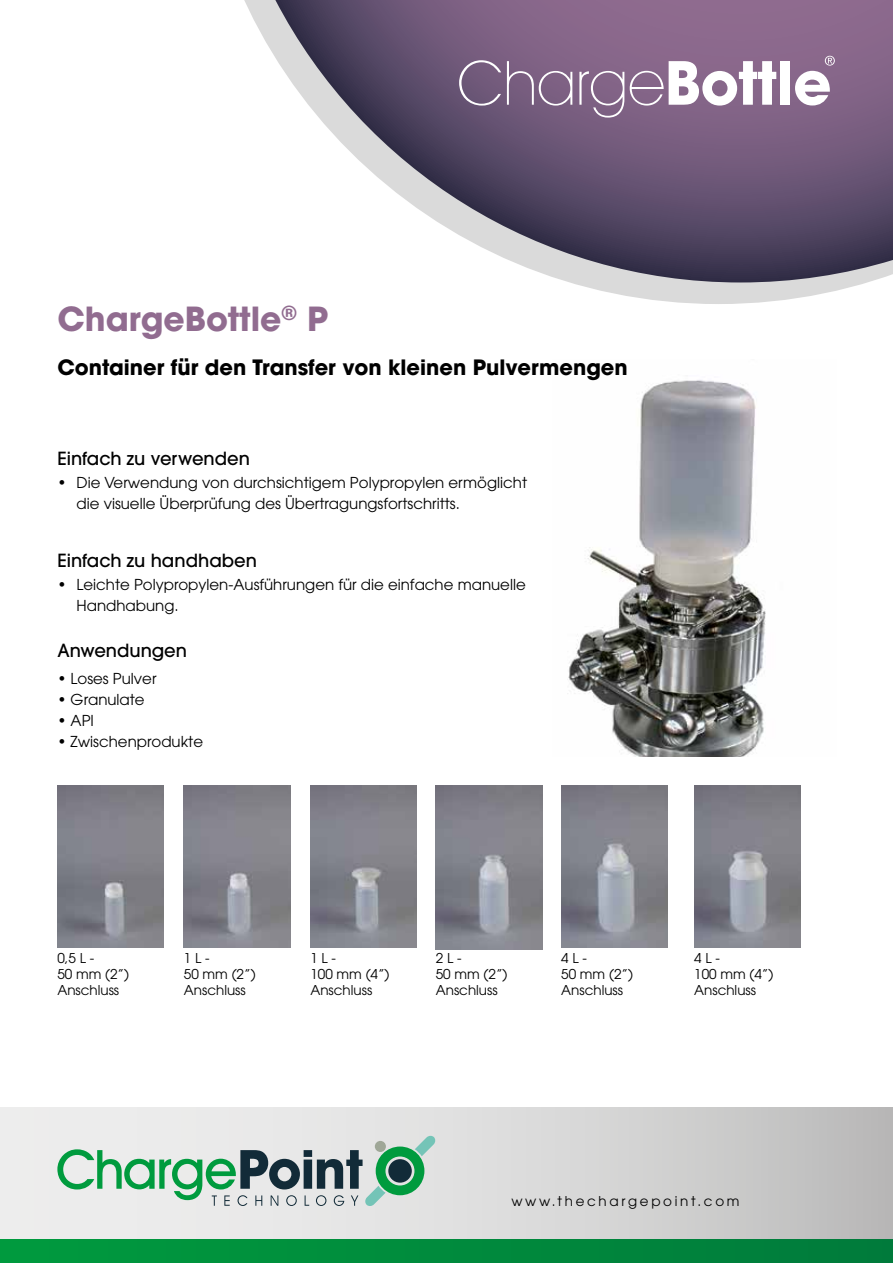
<style>
.page{position:relative;width:893px;height:1263px;background:#fff}
.page>*{position:absolute;margin:0;border:0;box-sizing:border-box;transform-origin:0 0}
.t1{font:200 61.35px "Avant Garde IT Cby BT";color:#fff}
.t2{font:700 33px "ITC Avant Garde Std";color:#916c90}
.t3{font:700 21px "ITC Avant Garde Std";color:#000}
.t4{font:500 18px "ITC Avant Garde Std";color:#000}
.t5{font:15px/21px "ITC Avant Garde Std";color:#000}
.t6{font:13.5px/16.2px "ITC Avant Garde Std";color:#000}
.t7{font:13.5px "ITC Avant Garde Std";letter-spacing:.2em;color:#000}
.s1{font-weight:700}
</style>
<div class="page">
<img style="left:567px;top:380px;width:199px;height:377px">
<svg style="left:244px;top:0;width:624px;height:304px"></svg>
<svg style="left:275px;top:0;width:618px;height:282px;background:#87768f"></svg>
<div style="left:0;top:1108px;width:893px;height:155px;background:linear-gradient(to right,#f6f6f6,#c1c1c1)"></div>
<div style="left:0;top:1239px;width:893px;height:24px;background:linear-gradient(to right,#009b3e,#007b3b)"></div>
<svg style="left:57px;top:1135px;width:379px;height:71px;background:#abc6b9"></svg>
<svg style="left:825px;top:56px;width:10px;height:10px"></svg>
<img style="left:57px;top:786px;width:107px;height:161px">
<img style="left:184px;top:786px;width:106px;height:161px">
<img style="left:310px;top:786px;width:107px;height:161px">
<img style="left:436px;top:786px;width:106px;height:163px">
<img style="left:561px;top:786px;width:107px;height:161px">
<img style="left:694px;top:786px;width:106px;height:161px">
<h2 class="t2" style="left:57px;top:296px;width:272px">ChargeBottle<sup>®</sup> P</h2>
<h1 class="t1" style="left:457px;top:46px;width:375px">Charge<span class="s1">Bottle</span></h1>
<h3 class="t3" style="left:57px;top:353px;width:572px">Container für den Transfer von kleinen Pulvermengen</h3>
<p class="t4" style="left:57px;top:447px;width:194px">Einfach zu verwenden</p>
<p class="t5" style="left:77px;top:472px;width:452px;text-indent:-19px">• Die Verwendung von durchsichtigem Polypropylen ermöglicht die visuelle Überprüfung des Übertragungsfortschritts.</p>
<p class="t4" style="left:57px;top:549px;width:201px">Einfach zu handhaben</p>
<p class="t5" style="left:77px;top:574px;width:451px;text-indent:-19px">• Leichte Polypropylen-Ausführungen für die einfache manuelle<br>Handhabung.</p>
<p class="t4" style="left:57px;top:639px;width:131px">Anwendungen</p>
<p class="t5" style="left:57px;top:668px;width:101px">• Loses Pulver</p>
<p class="t5" style="left:57px;top:689px;width:89px">• Granulate</p>
<p class="t5" style="left:57px;top:710px;width:38px">• API</p>
<p class="t5" style="left:57px;top:731px;width:147px">• Zwischenprodukte</p>
<p class="t6" style="left:57px;top:949px;width:73px">0,5 L -<br>50 mm (2”)<br>Anschluss</p>
<p class="t6" style="left:184px;top:949px;width:73px">1 L -<br>50 mm (2”)<br>Anschluss</p>
<p class="t6" style="left:310px;top:949px;width:81px">1 L -<br>100 mm (4”)<br>Anschluss</p>
<p class="t6" style="left:436px;top:949px;width:73px">2 L -<br>50 mm (2”)<br>Anschluss</p>
<p class="t6" style="left:561px;top:949px;width:73px">4 L -<br>50 mm (2”)<br>Anschluss</p>
<p class="t6" style="left:694px;top:949px;width:81px">4 L -<br>100 mm (4”)<br>Anschluss</p>
<p class="t7" style="left:511px;top:1192px;width:230px">www.thechargepoint.com</p>
</div>
